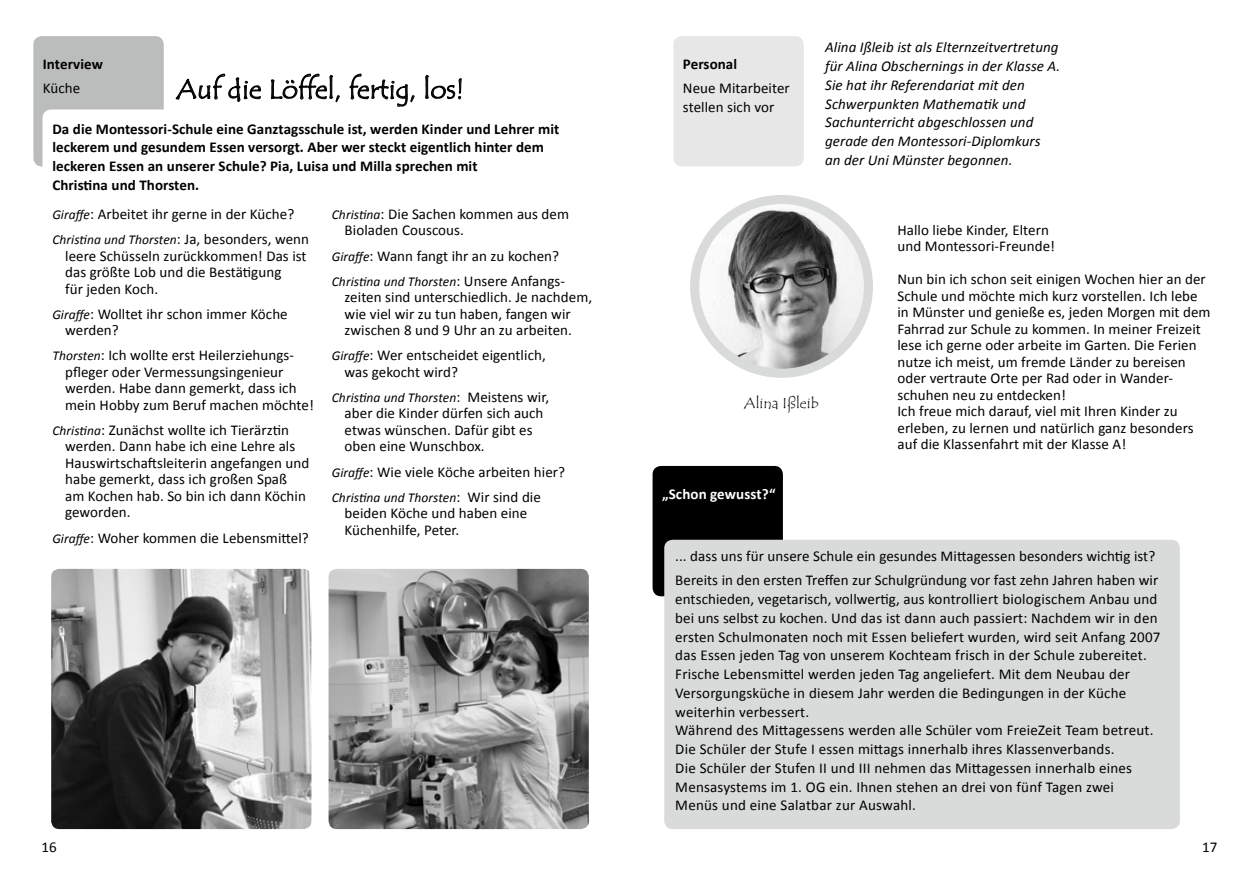
<style>
.page{position:relative;width:1259px;height:893px;background:#fff}
.page>*{position:absolute;margin:0;border:0;box-sizing:border-box;transform-origin:0 0}
.t1{font:27px "Tempus Sans ITC";letter-spacing:.005em;color:#000}
.t2{font:15px/16.5px "Calibri";letter-spacing:.005em;color:#000}
.t3{font:700 15px/18.8px "Calibri";letter-spacing:.005em;color:#000}
.t4{font:italic 15px/18.8px "Calibri";letter-spacing:.005em;color:#000}
.t5{font:700 15px "Calibri";letter-spacing:.01em;color:#fff}
.t6{font:15px "Tempus Sans ITC";letter-spacing:.005em;color:#000}
.t7{font:italic 13.5px "Calibri";letter-spacing:.005em;color:#000}
.s1{font-style:italic;font-size:13.5px}
.s2{font-style:normal;font-size:15px}
</style>
<div class="page">
<div style="left:33px;top:36px;width:131px;height:130px;background:#bbbcbc;border-radius:9px"></div>
<div style="left:43px;top:109px;width:135px;height:73px;background:#fff;border-radius:9px"></div>
<img style="left:328px;top:569px;width:261px;height:260px">
<img style="left:51px;top:569px;width:260px;height:260px">
<svg style="left:175px;top:73px;width:86px;height:29px"></svg>
<svg style="left:271px;top:73px;width:69px;height:30px"></svg>
<svg style="left:349px;top:73px;width:66px;height:34px"></svg>
<svg style="left:425px;top:75px;width:37px;height:25px"></svg>
<div style="left:652px;top:466px;width:131px;height:130px;background:#000;border-radius:9px"></div>
<div style="left:664px;top:540px;width:515px;height:289px;background:#d9dada;border-radius:9px"></div>
<div style="left:673px;top:36px;width:131px;height:130px;background:#e7e7e7;border-radius:9px"></div>
<img style="left:696px;top:203px;width:172px;height:165px">
<div style="left:690px;top:195px;width:183px;height:183px;border:9px solid #d9dada;border-radius:50%"></div>
<p class="t3" style="left:43px;top:55px;width:61px">Interview</p>
<p class="t2" style="left:43px;top:80px;width:39px">Küche</p>
<p class="t3" style="left:52px;top:119px;width:508px">Da die Montessori-Schule eine Ganztagsschule ist, werden Kinder und Lehrer mit leckerem und gesundem Essen versorgt. Aber wer steckt eigentlich hinter dem leckeren Essen an unserer Schule? Pia, Luisa und Milla sprechen mit<br>Christina und Thorsten.</p>
<p class="t2" style="left:52px;top:206px;width:243px"><span class="s1">Giraffe</span>: Arbeitet ihr gerne in der Küche?</p>
<p class="t7" style="left:52px;top:230px;width:258px">Christina und Thorsten<span class="s2">: Ja, besonders, wenn</span></p>
<p class="t2" style="left:65px;top:247px;width:243px">leere Schüsseln zurückkommen! Das ist das größte Lob und die Bestätigung<br>für jeden Koch.</p>
<p class="t2" style="left:65px;top:305px;width:224px;text-indent:-13px"><span class="s1">Giraffe</span>: Wolltet ihr schon immer Köche werden?</p>
<p class="t2" style="left:65px;top:347px;width:250px;text-indent:-13px"><span class="s1">Thorsten</span>: Ich wollte erst Heilerziehungs&shy;pfleger oder Vermessungsingenieur werden. Habe dann gemerkt, dass ich mein Hobby zum Beruf machen möchte!</p>
<p class="t2" style="left:65px;top:422px;width:246px;text-indent:-13px"><span class="s1">Christina</span>: Zunächst wollte ich Tierärztin werden. Dann habe ich eine Lehre als Hauswirtschaftsleiterin angefangen und habe gemerkt, dass ich großen Spaß am Kochen hab. So bin ich dann Köchin geworden.</p>
<p class="t2" style="left:52px;top:529px;width:258px"><span class="s1">Giraffe</span>: Woher kommen die Lebensmittel?</p>
<h1 class="t1" style="left:176px;top:72px;width:289px">Auf die Löffel, fertig, los!</h1>
<p class="t2" style="left:345px;top:206px;width:226px;text-indent:-13px"><span class="s1">Christina</span>: Die Sachen kommen aus dem<br>Bioladen Couscous.</p>
<p class="t2" style="left:332px;top:247px;width:229px"><span class="s1">Giraffe</span>: Wann fangt ihr an zu kochen?</p>
<p class="t7" style="left:332px;top:272px;width:235px">Christina und Thorsten<span class="s2">: Unsere Anfangs-</span></p>
<p class="t2" style="left:345px;top:289px;width:249px">zeiten sind unterschiedlich. Je nachdem, wie viel wir zu tun haben, fangen wir zwischen 8 und 9 Uhr an zu arbeiten.</p>
<p class="t2" style="left:345px;top:347px;width:203px;text-indent:-13px"><span class="s1">Giraffe</span>: Wer entscheidet eigentlich, was gekocht wird?</p>
<p class="t7" style="left:332px;top:388px;width:219px">Christina und Thorsten<span class="s2">: Meistens wir,</span></p>
<p class="t2" style="left:345px;top:405px;width:200px">aber die Kinder dürfen sich auch etwas wünschen. Dafür gibt es oben eine Wunschbox.</p>
<p class="t2" style="left:332px;top:463px;width:235px"><span class="s1">Giraffe</span>: Wie viele Köche arbeiten hier?</p>
<p class="t7" style="left:332px;top:488px;width:210px">Christina und Thorsten<span class="s2">: Wir sind die</span></p>
<p class="t2" style="left:345px;top:505px;width:184px">beiden Köche und haben eine<br>Küchenhilfe, Peter.</p>
<p class="t2" style="left:41px;top:839px;width:17px">16</p>
<p class="t3" style="left:683px;top:55px;width:56px">Personal</p>
<p class="t2" style="left:683px;top:79px;width:108px;line-height:18.8px">Neue Mitarbeiter stellen sich vor</p>
<p class="t4" style="left:825px;top:37px;width:237px">Alina Ißleib ist als Elternzeitvertretung für Alina Obschernings in der Klasse A.<br>Sie hat ihr Referendariat mit den Schwerpunkten Mathematik und Sachunterricht abgeschlossen und gerade den Montessori-Diplomkurs<br>an der Uni Münster begonnen.</p>
<p class="t6" style="left:744px;top:394px;width:76px">Alina Ißleib</p>
<p class="t5" style="left:662px;top:484px;width:115px">„Schon gewusst?“</p>
<p class="t2" style="left:897px;top:221px;width:159px">Hallo liebe Kinder, Eltern und Montessori-Freunde!</p>
<p class="t2" style="left:897px;top:271px;width:315px">Nun bin ich schon seit einigen Wochen hier an der Schule und möchte mich kurz vorstellen. Ich lebe in Münster und genieße es, jeden Morgen mit dem Fahrrad zur Schule zu kommen. In meiner Freizeit lese ich gerne oder arbeite im Garten. Die Ferien nutze ich meist, um fremde Länder zu bereisen oder vertraute Orte per Rad oder in Wander&shy;schuhen neu zu entdecken!<br>Ich freue mich darauf, viel mit Ihren Kinder zu erleben, zu lernen und natürlich ganz besonders auf die Klassenfahrt mit der Klasse A!</p>
<p class="t2" style="left:675px;top:544px;width:484px;line-height:24px">... dass uns für unsere Schule ein gesundes Mittagessen besonders wichtig ist?<br>Bereits in den ersten Treffen zur Schulgründung vor fast zehn Jahren haben wir</p>
<p class="t2" style="left:675px;top:590px;width:487px;line-height:18.8px">entschieden, vegetarisch, vollwertig, aus kontrolliert biologischem Anbau und bei uns selbst zu kochen. Und das ist dann auch passiert: Nachdem wir in den ersten Schulmonaten noch mit Essen beliefert wurden, wird seit Anfang 2007 das Essen jeden Tag von unserem Kochteam frisch in der Schule zubereitet.<br>Frische Lebensmittel werden jeden Tag angeliefert. Mit dem Neubau der Versorgungsküche in diesem Jahr werden die Bedingungen in der Küche weiterhin verbessert.<br>Während des Mittagessens werden alle Schüler vom FreieZeit Team betreut.<br>Die Schüler der Stufe I essen mittags innerhalb ihres Klassenverbands.<br>Die Schüler der Stufen II und III nehmen das Mittagessen innerhalb eines Mensasystems im 1. OG ein. Ihnen stehen an drei von fünf Tagen zwei Menüs und eine Salatbar zur Auswahl.</p>
<p class="t2" style="left:1202px;top:839px;width:17px">17</p>
</div>
